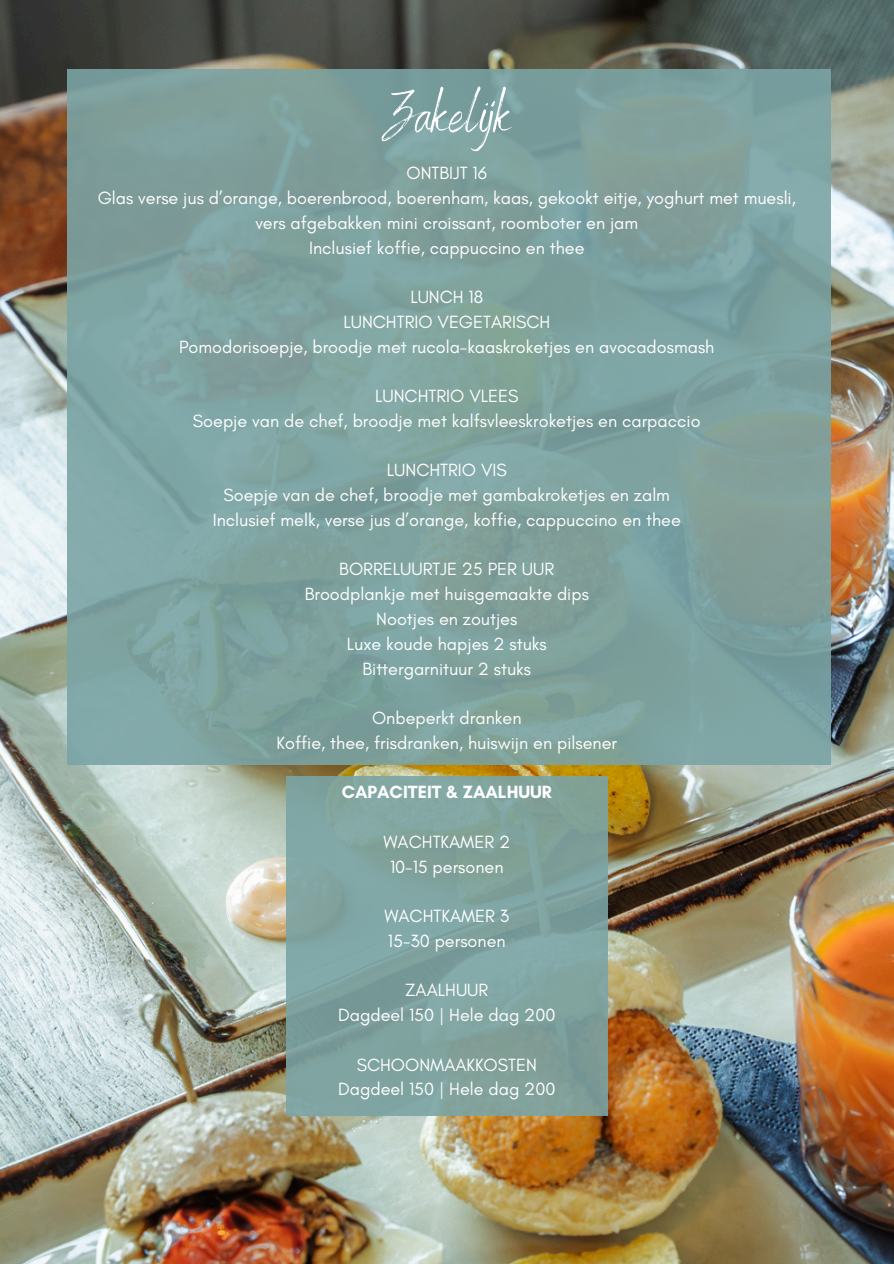
<style>
.page{position:relative;width:894px;height:1264px;background:#fff}
.page>*{position:absolute;margin:0;border:0;box-sizing:border-box;transform-origin:0 0}
.t1{font:57px "Benedict";color:#fff}
.t2{font:18px/24.8px "Glacial Indifference";color:#fff;text-align:center}
.t3{font:700 18px "Glacial Indifference";color:#fff}
</style>
<div class="page">
<img style="left:0;top:0;width:893px;height:1263px">
<div style="left:67px;top:69px;width:763px;height:695px;background:linear-gradient(to right,#7fa3a1,#7ea09d)"></div>
<div style="left:286px;top:776px;width:321px;height:339px;background:#7ba4a5"></div>
<p class="t1" style="left:381px;top:78px;width:132px">Zakelijk</p>
<h1 class="t2" style="left:406px;top:160px;width:82px">ONTBIJT 16</h1>
<p class="t2" style="left:98px;top:185px;width:699px">Glas verse jus d’orange, boerenbrood, boerenham, kaas, gekookt eitje, yoghurt met muesli, vers afgebakken mini croissant, roomboter en jam</p>
<p class="t2" style="left:309px;top:235px;width:277px">Inclusief koffie, cappuccino en thee</p>
<p class="t2" style="left:410px;top:284px;width:74px">LUNCH 18</p>
<p class="t2" style="left:343px;top:309px;width:208px">LUNCHTRIO VEGETARISCH</p>
<p class="t2" style="left:179px;top:334px;width:536px">Pomodorisoepje, broodje met rucola-kaaskroketjes en avocadosmash</p>
<p class="t2" style="left:375px;top:383px;width:145px">LUNCHTRIO VLEES</p>
<p class="t2" style="left:193px;top:408px;width:509px">Soepje van de chef, broodje met kalfsvleeskroketjes en carpaccio</p>
<p class="t2" style="left:387px;top:457px;width:121px">LUNCHTRIO VIS</p>
<p class="t2" style="left:223px;top:482px;width:448px">Soepje van de chef, broodje met gambakroketjes en zalm</p>
<p class="t2" style="left:213px;top:507px;width:469px">Inclusief melk, verse jus d’orange, koffie, cappuccino en thee</p>
<p class="t2" style="left:339px;top:556px;width:216px">BORRELUURTJE 25 PER UUR</p>
<p class="t2" style="left:304px;top:581px;width:285px">Broodplankje met huisgemaakte dips</p>
<p class="t2" style="left:376px;top:606px;width:142px">Nootjes en zoutjes</p>
<p class="t2" style="left:347px;top:631px;width:201px">Luxe koude hapjes 2 stuks</p>
<p class="t2" style="left:362px;top:655px;width:170px">Bittergarnituur 2 stuks</p>
<p class="t2" style="left:372px;top:705px;width:151px">Onbeperkt dranken</p>
<p class="t2" style="left:276px;top:730px;width:342px">Koffie, thee, frisdranken, huiswijn en pilsener</p>
<p class="t3" style="left:341px;top:781px;width:211px">CAPACITEIT &amp; ZAALHUUR</p>
<h2 class="t2" style="left:383px;top:829px;width:128px">WACHTKAMER 2</h2>
<p class="t2" style="left:390px;top:853px;width:115px">10-15 personen</p>
<p class="t2" style="left:384px;top:903px;width:126px">WACHTKAMER 3</p>
<p class="t2" style="left:388px;top:928px;width:119px">15-30 personen</p>
<p class="t2" style="left:405px;top:977px;width:85px">ZAALHUUR</p>
<p class="t2" style="left:338px;top:1002px;width:219px">Dagdeel 150 | Hele dag 200</p>
<p class="t2" style="left:356px;top:1051px;width:182px">SCHOONMAAKKOSTEN</p>
<p class="t2" style="left:338px;top:1076px;width:219px">Dagdeel 150 | Hele dag 200</p>
</div>
